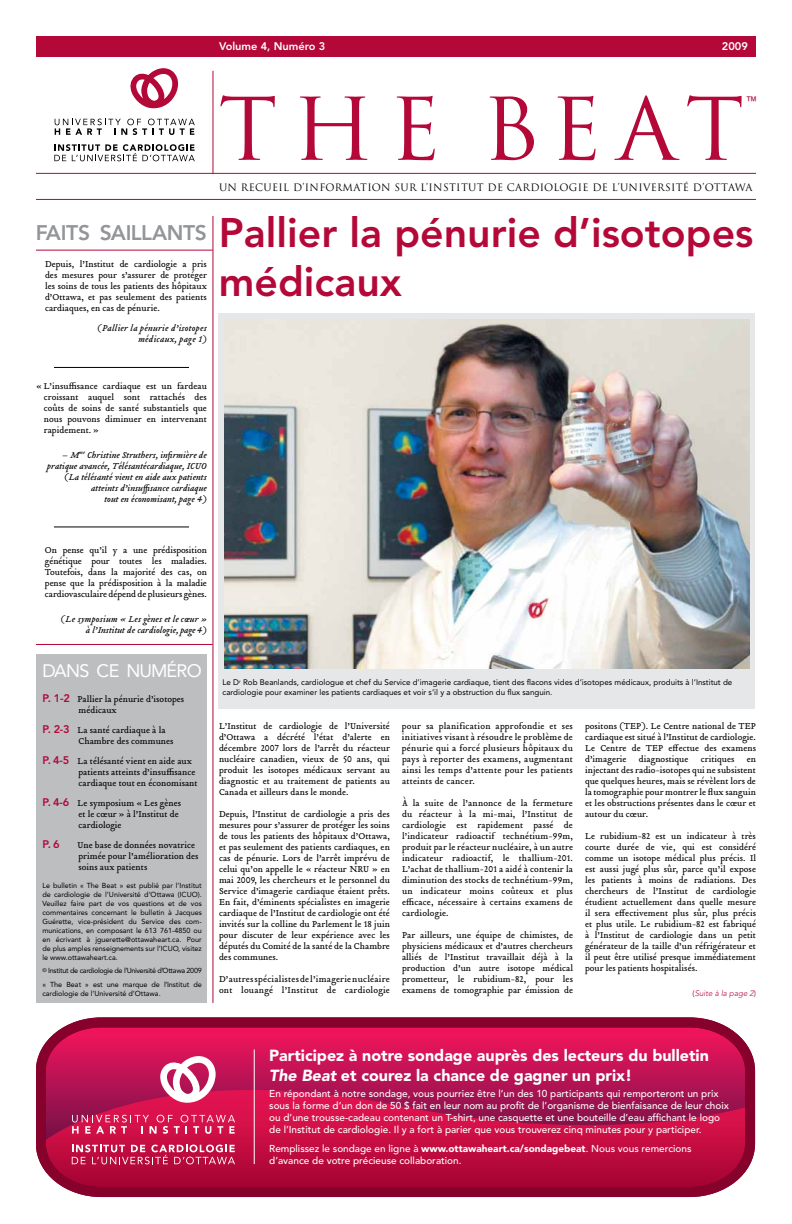
<style>
.page{position:relative;width:792px;height:1224px;background:#fff}
.page>*{position:absolute;margin:0;border:0;box-sizing:border-box;transform-origin:0 0}
.t1{font:84px "Trajan Pro";letter-spacing:.17em;color:#b30838}
.t2{font:800 41px/49.2px "Avenir LT Std";color:#b30838}
.t3{font:800 21px "Avenir LT Std";letter-spacing:-.02em;color:#939598}
.t4{font:18px "Avenir LT Std";letter-spacing:-.045em;color:#fff}
.t5{font:900 16px/20px "Avenir LT Std";color:#fff}
.t6{font:12px "Arial";color:#b30838}
.t7{font:800 11px "Avenir LT Std";color:#fff}
.t8{font:800 11px "Avenir LT Std";color:#b30838}
.t9{font:500 10px/12px "Avenir LT Std";color:#fff}
.t10{font:10px "Trajan Pro";letter-spacing:.03em;color:#000}
.t11{font:9.5px/11px "Tribute Roman";color:#000;text-align:justify}
.t12{font:italic 9.5px/11px "Tribute";color:#000;text-align:right}
.t13{font:9.5px/11px "Tribute Roman";letter-spacing:.02em;color:#000}
.t14{font:italic 9.5px/11px "Tribute";letter-spacing:.02em;color:#000;text-align:right}
.t15{font:8px/10px "Avenir LT Std";color:#000}
.t16{font:italic 300 8px "Avenir LT Std";color:#b30838}
.t17{font:7.2px/9px "Avenir LT Std";letter-spacing:-.005em;color:#000;text-align:justify}
.t18{font:7.2px/13.5px "Avenir LT Std";letter-spacing:-.04em;color:#000}
.s1{font-family:"Avenir LT Std";font-weight:800;font-size:11px;color:#b30838}
.s2{font-size:5.4px}
.s3{font-weight:400;font-style:normal}
.s4{font-style:italic}
.s5{font-weight:900}
</style>
<div class="page">
<div style="left:36px;top:36px;width:720px;height:21px;background:#b30838"></div>
<hr style="left:36px;top:173px;width:720px;height:1px;background:#b30838">
<hr style="left:36px;top:199px;width:720px;height:1px;background:#b30838">
<svg style="left:130px;top:68px;width:48px;height:41px"></svg>
<svg style="left:54px;top:144px;width:141px;height:17px"></svg>
<svg style="left:55px;top:119px;width:140px;height:16px"></svg>
<hr style="left:213px;top:71px;width:1px;height:102px;background:#b30838">
<hr style="left:213px;top:216px;width:1px;height:787px;background:#b30838">
<hr style="left:54px;top:367px;width:135px;height:1px;background:#000">
<hr style="left:54px;top:527px;width:135px;height:1px;background:#000">
<hr style="left:36px;top:250px;width:177px;height:1px;background:#b30838">
<hr style="left:36px;top:644px;width:177px;height:1px;background:#b30838">
<div style="left:36px;top:655px;width:171px;height:348px;background:#bcbec0"></div>
<div style="left:218px;top:313px;width:537px;height:396px;background:#e6e7e8"></div>
<img style="left:224px;top:320px;width:525px;height:348px">
<svg style="left:36px;top:1017px;width:720px;height:180px;background:#bb144b"></svg>
<svg style="left:159px;top:1056px;width:57px;height:47px"></svg>
<svg style="left:72px;top:1145px;width:163px;height:19px;background:#cd476e"></svg>
<svg style="left:72px;top:1115px;width:163px;height:19px;background:#da3e6a"></svg>
<hr style="left:254px;top:1049px;width:1px;height:115px;background:#fff">
<p class="t7" style="left:219px;top:39px;width:108px">Volume 4, Numéro 3</p>
<p class="t7" style="left:722px;top:39px;width:28px">2009</p>
<h3 class="t3" style="left:36px;top:220px;width:173px">faits saillants</h3>
<p class="t11" style="left:45px;top:258px;width:164px">Depuis, l’Institut de cardiologie a pris des mesures pour s’assurer de protéger les soins de tous les patients des hôpitaux d’Ottawa, et pas seulement des patients cardiaques, en cas de pénurie.</p>
<p class="t14" style="left:98px;top:322px;width:111px">(Pallier la pénurie d’isotopes médicaux, page 1)</p>
<p class="t11" style="left:44px;top:380px;width:165px;text-indent:-8px">« L’insuffisance cardiaque est un fardeau croissant auquel sont rattachés des coûts de soins de santé substantiels que nous pouvons diminuer en intervenant rapidement. »</p>
<p class="t12" style="left:47px;top:449px;width:161px">– M<sup>me</sup> Christine Struthers, infirmière de pratique avancée, Télésantécardiaque, ICUO (La télésanté vient en aide aux patients atteints d’insuffisance cardiaque<br>tout en économisant, page 4)</p>
<h1 class="t1" style="left:218px;top:76px;width:527px">THE BEAT</h1>
<p class="t6" style="left:746px;top:93px;width:13px">™</p>
<p class="t10" style="left:219px;top:181px;width:535px">UN RECUEIL D’INFORMATION SUR L’INSTITUT DE CARDIOLOGIE DE L’UNIVERSITÉ D’OTTAWA</p>
<h2 class="t2" style="left:219px;top:208px;width:536px">Pallier la pénurie d’isotopes médicaux</h2>
<p class="t11" style="left:45px;top:544px;width:164px">On pense qu’il y a une prédisposition génétique pour toutes les maladies.<br>Toutefois, dans la majorité des cas, on pense que la prédisposition à la maladie cardiovasculaire dépend de plusieurs gènes.</p>
<p class="t12" style="left:61px;top:614px;width:148px">(Le symposium « Les gènes et le cœur » à l’Institut de cardiologie, page 4)</p>
<h3 class="t4" style="left:42px;top:660px;width:161px">DANS CE NUMÉRO</h3>
<p class="t11" style="left:78px;top:693px;width:107px;text-indent:-36px"><span class="s1">P. 1-2</span> Pallier la pénurie d’isotopes médicaux</p>
<p class="t11" style="left:78px;top:724px;width:97px;text-indent:-36px"><span class="s1">P. 2-3</span> La santé cardiaque à la<br>Chambre des communes</p>
<p class="t11" style="left:78px;top:755px;width:121px;text-align:left;text-indent:-36px"><span class="s1">P. 4-5</span> La télésanté vient en aide aux patients atteints d’insuffisance cardiaque tout en économisant</p>
<p class="t11" style="left:78px;top:797px;width:104px;text-align:left;text-indent:-36px"><span class="s1">P. 4-6</span> Le symposium « Les gènes et le cœur » à l’Institut de cardiologie</p>
<p class="t8" style="left:42px;top:837px;width:19px">P. 6</p>
<p class="t11" style="left:77px;top:839px;width:123px;text-align:left">Une base de données novatrice primée pour l’amélioration des soins aux patients</p>
<p class="t17" style="left:42px;top:881px;width:161px">Le bulletin « The Beat » est publié par l’Institut de cardiologie de l’Université d’Ottawa (ICUO).<br>Veuillez faire part de vos questions et de vos commentaires concernant le bulletin à Jacques Guérette, vice-président du Service des com&shy;munications, en composant le 613 761-4850 ou en écrivant à jguerette@ottawaheart.ca. Pour de plus amples renseignements sur l’ICUO, visitez le www.ottawaheart.ca.</p>
<p class="t18" style="left:42px;top:964px;width:161px"><span class="s2">©</span> Institut de cardiologie de l’Université d’Ottawa 2009 « The Beat » est une marque de l’Institut de</p>
<p class="t17" style="left:42px;top:989px;width:120px">cardiologie de l’Université d’Ottawa.</p>
<p class="t15" style="left:223px;top:678px;width:511px">Le D<sup>r</sup> Rob Beanlands, cardiologue et chef du Service d’imagerie cardiaque, tient des flacons vides d’isotopes médicaux, produits à l’Institut de cardiologie pour examiner les patients cardiaques et voir s’il y a obstruction du flux sanguin.</p>
<p class="t11" style="left:219px;top:720px;width:173px">L’Institut de cardiologie de l’Université d’Ottawa a décrété l’état d’alerte en décembre 2007 lors de l’arrêt du réacteur nucléaire canadien, vieux de 50 ans, qui produit les isotopes médicaux servant au diagnostic et au traitement de patients au Canada et ailleurs dans le monde.</p>
<p class="t11" style="left:219px;top:808px;width:173px">Depuis, l’Institut de cardiologie a pris des mesures pour s’assurer de protéger les soins de tous les patients des hôpitaux d’Ottawa, et pas seulement des patients cardiaques, en cas de pénurie. Lors de l’arrêt imprévu de celui qu’on appelle le « réacteur NRU » en mai 2009, les chercheurs et le personnel du Service d’imagerie cardiaque étaient prêts.<br>En fait, d’éminents spécialistes en imagerie cardiaque de l’Institut de cardiologie ont été invités sur la colline du Parlement le 18 juin pour discuter de leur expérience avec les députés du Comité de la santé de la Chambre des communes.</p>
<p class="t13" style="left:219px;top:973px;width:173px">D’autres spécialistes de l’imagerie nucléaire ont louangé l’Institut de cardiologie</p>
<p class="t11" style="left:402px;top:720px;width:173px">pour sa planification approfondie et ses initiatives visant à résoudre le problème de pénurie qui a forcé plusieurs hôpitaux du pays à reporter des examens, augmentant ainsi les temps d’attente pour les patients atteints de cancer.</p>
<p class="t11" style="left:402px;top:797px;width:173px">À la suite de l’annonce de la fermeture du réacteur à la mi-mai, l’Institut de cardiologie est rapidement passé de l’indicateur radioactif technétium-99m, produit par le réacteur nucléaire, à un autre indicateur radioactif, le thallium-201.<br>L’achat de thallium-201 a aidé à contenir la diminution des stocks de technétium‑99m, un indicateur moins coûteux et plus efficace, nécessaire à certains examens de cardiologie.</p>
<p class="t11" style="left:402px;top:930px;width:173px">Par ailleurs, une équipe de chimistes, de physiciens médicaux et d’autres chercheurs alliés de l’Institut travaillait déjà à la production d’un autre isotope médical prometteur, le rubidium-82, pour les examens de tomographie par émission de</p>
<p class="t11" style="left:585px;top:721px;width:173px">positons (TEP). Le Centre national de TEP cardiaque est situé à l’Institut de cardiologie.<br>Le Centre de TEP effectue des examens d’imagerie</p>
<p class="t11" style="left:639px;top:754px;width:51px">diagnostique</p>
<p class="t11" style="left:701px;top:754px;width:35px">critiques</p>
<p class="t11" style="left:585px;top:754px;width:173px;text-indent:162px">en injectant des radio-isotopes qui ne subsistent que quelques heures, mais se révèlent lors de la tomographie pour montrer le flux sanguin et les obstructions présentes dans le cœur et autour du cœur.</p>
<p class="t11" style="left:585px;top:831px;width:173px">Le rubidium-82 est un indicateur à très courte durée de vie, qui est considéré comme un isotope médical plus précis. Il est aussi jugé plus sûr, parce qu’il expose les patients à moins de radiations. Des chercheurs de l’Institut de cardiologie étudient actuellement dans quelle mesure il sera effectivement plus sûr, plus précis et plus utile. Le rubidium-82 est fabriqué à l’Institut de cardiologie dans un petit générateur de la taille d’un réfrigérateur et il peut être utilisé presque immédiatement pour les patients hospitalisés.</p>
<p class="t16" style="left:693px;top:988px;width:65px"><span class="s3">(</span>Suite à la page 2<span class="s3">)</span></p>
<h3 class="t5" style="left:269px;top:1046px;width:441px">Participez à notre sondage auprès des lecteurs du bulletin<br><span class="s4">The Beat</span> et courez la chance de gagner un prix!</h3>
<p class="t9" style="left:269px;top:1088px;width:461px">En répondant à notre sondage, vous pourriez être l’un des 10 participants qui remporteront un prix sous la forme d’un don de 50 $ fait en leur nom au profit de l’organisme de bienfaisance de leur choix ou d’une trousse-cadeau contenant un T-shirt, une casquette et une bouteille d’eau affichant le logo de l’Institut de cardiologie. Il y a fort à parier que vous trouverez cinq minutes pour y participer.</p>
<p class="t9" style="left:269px;top:1143px;width:424px">Remplissez le sondage en ligne à <span class="s5">www.ottawaheart.ca/sondagebeat</span>. Nous vous remercions d’avance de votre précieuse collaboration.</p>
</div>
